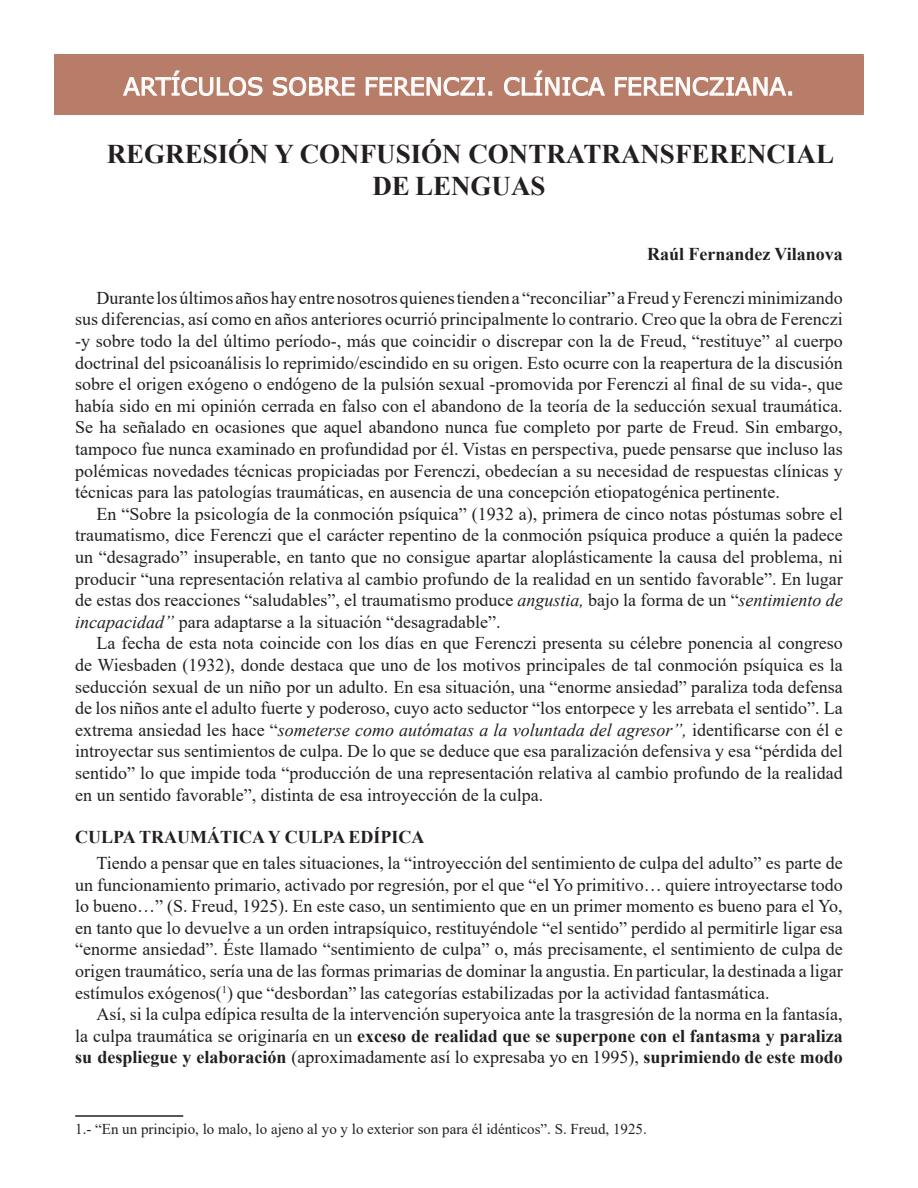
<style>
.page{position:relative;width:918px;height:1188px;background:#fff}
.page>*{position:absolute;margin:0;border:0;box-sizing:border-box;transform-origin:0 0}
.t1{font:700 27px/32.4px "Times New Roman";color:#231f20}
.t2{font:24px "Verdana";color:#fff}
.Body_Text{font:18px/21.6px "Times New Roman";color:#231f20;text-align:justify}
.Heading_1{font:700 18px "Times New Roman";color:#231f20}
.notas{font:15px "Times New Roman";color:#231f20}
.s1{font-style:italic}
.s2{font-weight:700}
</style>
<div class="page">
<div style="left:55px;top:55px;width:808px;height:59px;background:#b87d69"></div>
<hr style="left:54px;top:54px;width:810px;height:2px;background:#b87d69">
<hr style="left:54px;top:56px;width:2px;height:58px;background:#b87d69">
<hr style="left:862px;top:56px;width:2px;height:58px;background:#b87d69">
<hr style="left:54px;top:114px;width:810px;height:1px;background:#b87d69">
<svg style="left:123px;top:70px;width:140px;height:26px"></svg>
<svg style="left:273px;top:77px;width:82px;height:19px"></svg>
<svg style="left:365px;top:77px;width:127px;height:19px"></svg>
<svg style="left:504px;top:70px;width:101px;height:26px"></svg>
<svg style="left:615px;top:77px;width:177px;height:19px"></svg>
<hr style="left:75px;top:1115px;width:108px;height:2px;background:#231f20">
<p class="t2" style="left:123px;top:70px;width:673px">ARTÍCULOS SOBRE FERENCZI. CLÍNICA FERENCZIANA.</p>
<p class="t1" style="left:372px;top:137px;width:463px;text-indent:-266px">REGRESIÓN Y CONFUSIÓN CONTRATRANSFERENCIAL<br>DE LENGUAS</p>
<p class="Heading_1" style="left:647px;top:241px;width:197px">Raúl Fernandez Vilanova</p>
<p class="Body_Text" style="left:75px;top:286px;width:769px;text-indent:21px">Durante los últimos años hay entre nosotros quienes tienden a “reconciliar” a Freud y Ferenczi minimizando sus diferencias, así como en años anteriores ocurrió principalmente lo contrario. Creo que la obra de Ferenczi -y sobre todo la del último período-, más que coincidir o discrepar con la de Freud, “restituye” al cuerpo doctrinal del psicoanálisis lo reprimido/escindido en su origen. Esto ocurre con la reapertura de la discusión sobre el origen exógeno o endógeno de la pulsión sexual -promovida por Ferenczi al final de su vida-, que había sido en mi opinión cerrada en falso con el abandono de la teoría de la seducción sexual traumática.<br>Se ha señalado en ocasiones que aquel abandono nunca fue completo por parte de Freud. Sin embargo, tampoco fue nunca examinado en profundidad por él. Vistas en perspectiva, puede pensarse que incluso las polémicas novedades técnicas propiciadas por Ferenczi, obedecían a su necesidad de respuestas clínicas y técnicas para las patologías traumáticas, en ausencia de una concepción etiopatogénica pertinente.</p>
<p class="Body_Text" style="left:75px;top:502px;width:769px;text-indent:21px">En “Sobre la psicología de la conmoción psíquica” (1932 a), primera de cinco notas póstumas sobre el traumatismo, dice Ferenczi que el carácter repentino de la conmoción psíquica produce a quién la padece un “desagrado” insuperable, en tanto que no consigue apartar aloplásticamente la causa del problema, ni producir “una representación relativa al cambio profundo de la realidad en un sentido favorable”. En lugar de estas dos reacciones “saludables”, el traumatismo produce <span class="s1">angustia,</span> bajo la forma de un “<span class="s1">sentimiento de incapacidad”</span> para adaptarse a la situación “desagradable”.</p>
<p class="Body_Text" style="left:75px;top:632px;width:769px;text-indent:21px">La fecha de esta nota coincide con los días en que Ferenczi presenta su célebre ponencia al congreso de Wiesbaden (1932), donde destaca que uno de los motivos principales de tal conmoción psíquica es la seducción sexual de un niño por un adulto. En esa situación, una “enorme ansiedad” paraliza toda defensa de los niños ante el adulto fuerte y poderoso, cuyo acto seductor “los entorpece y les arrebata el sentido”. La extrema ansiedad les hace “<span class="s1">someterse como autómatas a la voluntada del agresor”,</span> identificarse con él e introyectar sus sentimientos de culpa. De lo que se deduce que esa paralización defensiva y esa “pérdida del sentido” lo que impide toda “producción de una representación relativa al cambio profundo de la realidad en un sentido favorable”, distinta de esa introyección de la culpa.</p>
<p class="Heading_1" style="left:75px;top:824px;width:351px">CULPA TRAUMÁTICA Y CULPA EDÍPICA</p>
<p class="Body_Text" style="left:75px;top:852px;width:769px;text-indent:21px">Tiendo a pensar que en tales situaciones, la “introyección del sentimiento de culpa del adulto” es parte de un funcionamiento primario, activado por regresión, por el que “el Yo primitivo… quiere introyectarse todo lo bueno…” (S. Freud, 1925). En este caso, un sentimiento que en un primer momento es bueno para el Yo, en tanto que lo devuelve a un orden intrapsíquico, restituyéndole “el sentido” perdido al permitirle ligar esa “enorme ansiedad”. Éste llamado “sentimiento de culpa” o, más precisamente, el sentimiento de culpa de origen traumático, sería una de las formas primarias de dominar la angustia. En particular, la destinada a ligar estímulos exógenos(<sup>1</sup>) que “desbordan” las categorías estabilizadas por la actividad fantasmática.</p>
<p class="Body_Text" style="left:75px;top:1003px;width:769px;text-indent:21px">Así, si la culpa edípica resulta de la intervención superyoica ante la trasgresión de la norma en la fantasía, la culpa traumática se originaría en un <span class="s2">exceso de realidad que se superpone con el fantasma y paraliza su despliegue y elaboración</span> (aproximadamente así lo expresaba yo en 1995), <span class="s2">suprimiendo de este modo</span></p>
<p class="notas" style="left:75px;top:1118px;width:573px">1.- “En un principio, lo malo, lo ajeno al yo y lo exterior son para él idénticos”. S. Freud, 1925.</p>
</div>
